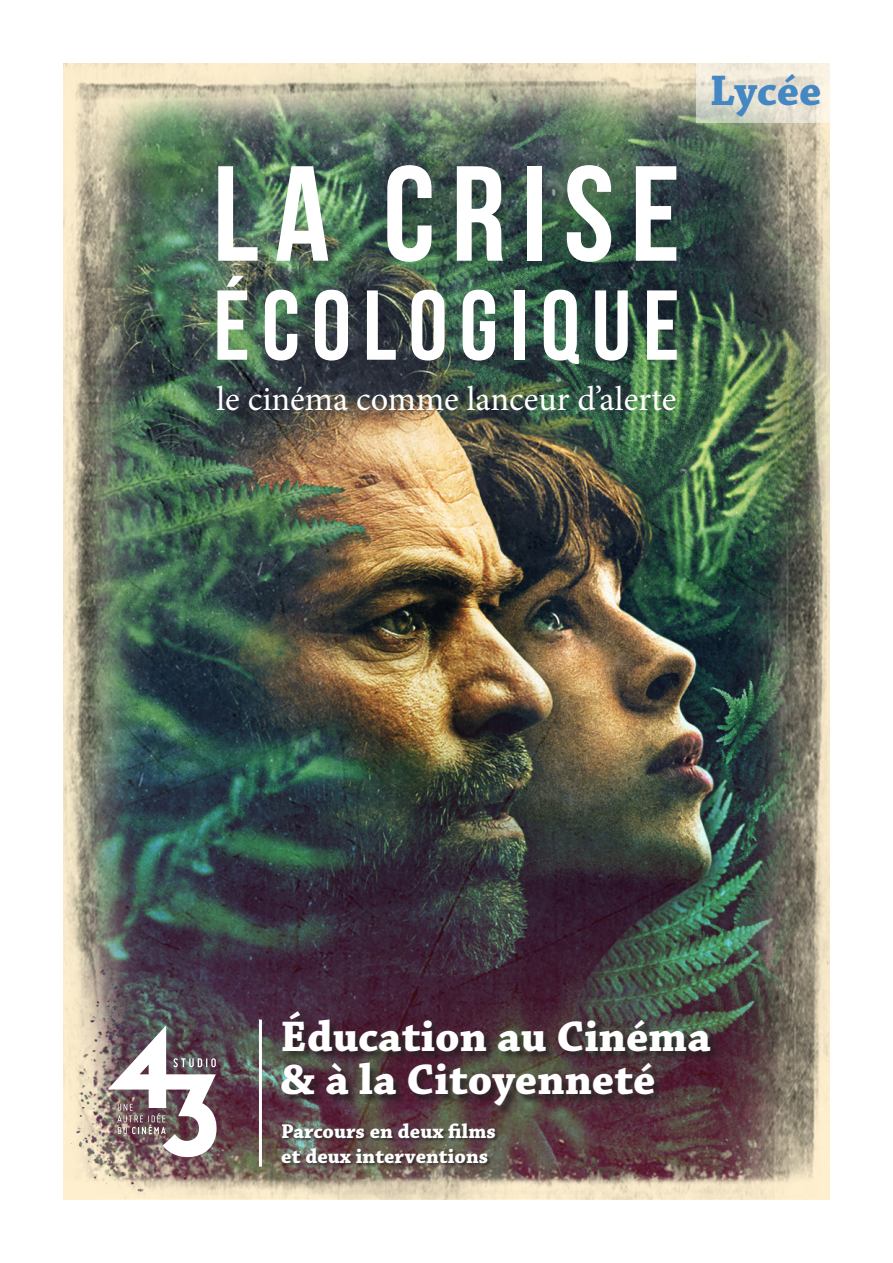
<style>
.page{position:relative;width:893px;height:1263px;background:#fff}
.page>*{position:absolute;margin:0;border:0;box-sizing:border-box;transform-origin:0 0}
.t1{font:135px "Bebas Neue";letter-spacing:.12em;color:#fff}
.t2{font:99px "Bebas Neue";letter-spacing:.12em;color:#fff}
.t3{font:700 45px/43.5px "Chaparral Pro";color:#fff}
.t4{font:700 45px "Chaparral Pro";letter-spacing:-.005em;color:#4487c2}
.t5{font:34.5px "Minion Pro";color:#fff}
.t6{font:700 21px/25.2px "Chaparral Pro";color:#fff}
</style>
<div class="page">
<img style="left:64px;top:64px;width:765px;height:1135px">
<div style="left:283px;top:1012px;width:437px;height:104px;background:#231f20;opacity:.75"></div>
<div style="left:281px;top:1123px;width:218px;height:45px;background:#231f20;opacity:.75"></div>
<img style="left:108px;top:1025px;width:109px;height:132px">
<svg style="left:211px;top:1058px;width:5px;height:9px"></svg>
<hr style="left:259px;top:1019px;width:3px;height:148px;background:#fff">
<svg style="left:696px;top:63px;width:134px;height:60px;background:#e6e2d4"></svg>
<p class="t1" style="left:213px;top:140px;width:469px">LA CRISE</p>
<p class="t2" style="left:213px;top:271px;width:467px">ÉCOLOGIQUE</p>
<p class="t5" style="left:217px;top:376px;width:461px">le cinéma comme lanceur d’alerte</p>
<p class="t4" style="left:710px;top:64px;width:113px">Lycée</p>
<p class="t3" style="left:281px;top:1016px;width:432px">Éducation au Cinéma &amp; à la Citoyenneté</p>
<p class="t6" style="left:281px;top:1119px;width:216px">Parcours en deux films et deux interventions</p>
</div>
